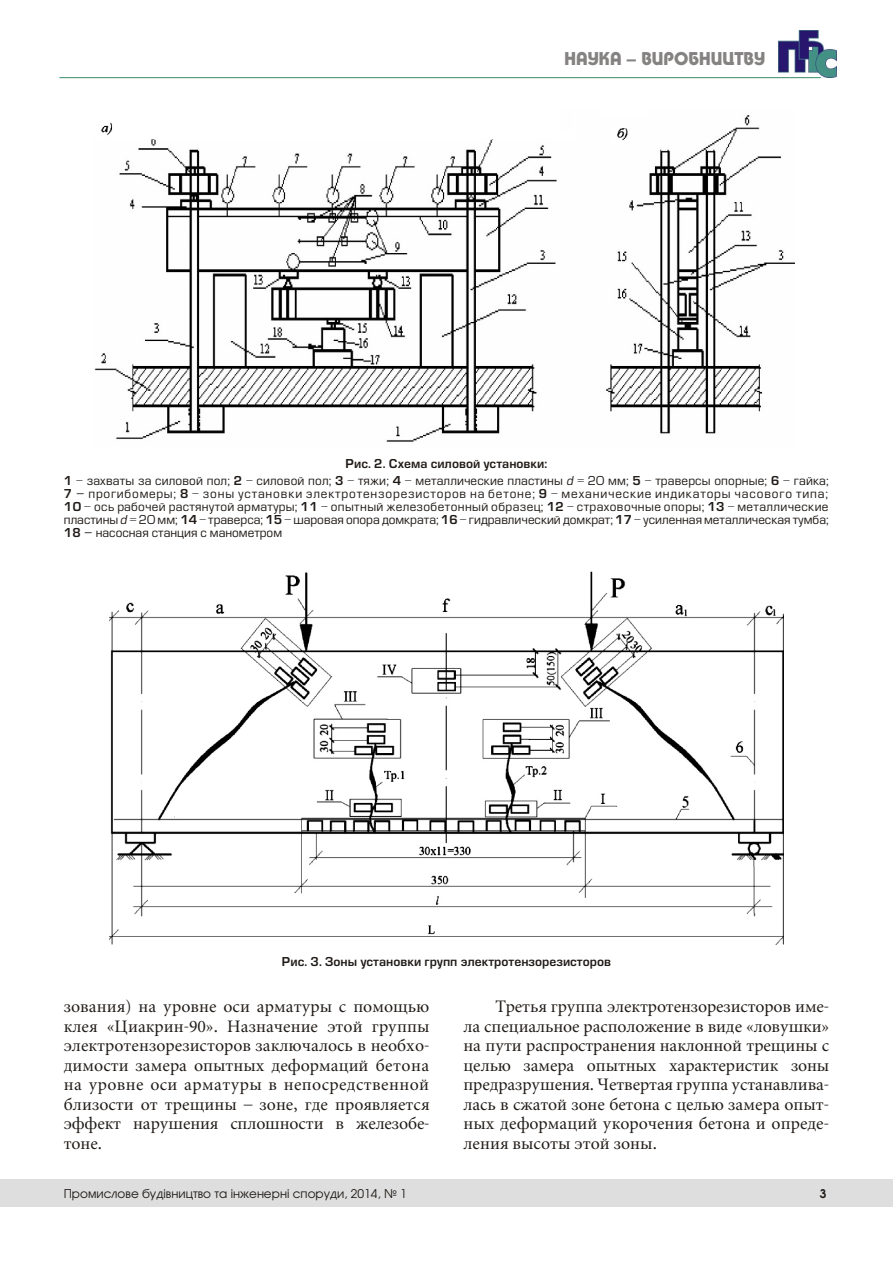
<style>
.page{position:relative;width:894px;height:1263px;background:#fff}
.page>*{position:absolute;margin:0;border:0;box-sizing:border-box;transform-origin:0 0}
.t1{font:700 18px "Taurus";color:#858282}
.t2{font:17.25px/19.5px "Miniature";color:#1f1a17;text-align:justify}
.t3{font:12px/12.9px "Europe";color:#1f1a17;text-align:justify}
.t4{font:12px "Europe Demi";color:#1f1a17}
.t5{font:12px "Avangard TM";color:#1f1a17}
.t6{font:700 12px "Avangard TM";color:#1f1a17}
.s1{font-family:"Europe Demi"}
.s2{font-style:italic}
</style>
<div class="page">
<div style="left:0;top:1179px;width:893px;height:28px;background:#dedede"></div>
<img style="left:779px;top:31px;width:58px;height:47px">
<svg style="left:59px;top:77px;width:763px;height:2px;background:#9cc4b2"></svg>
<img style="left:94px;top:115px;width:701px;height:327px">
<img style="left:109px;top:571px;width:675px;height:374px">
<p class="t1" style="left:564px;top:51px;width:202px">НАУКА – ВИРОБНИЦТВУ</p>
<p class="t4" style="left:346px;top:459px;width:203px">Рис. 2. Схе ма си ло вой уста нов ки:</p>
<p class="t3" style="left:64px;top:476px;width:767px"><span class="s1">1</span> – за хва ты за си ло вой пол; <span class="s1">2</span> – си ло вой пол; <span class="s1">3</span> – тяжи; <span class="s1">4</span> – ме тал ли чес кие плас ти ны <span class="s2">d</span> = 20 мм; <span class="s1">5</span> – тра вер сы опор ные; <span class="s1">6</span> – гай ка; <span class="s1">7 –</span> про ги бо ме ры; <span class="s1">8</span> – зоны уста нов ки элек тро тен зо ре зис то ров на бе то не; <span class="s1">9</span> – ме ха ни чес кие ин ди ка то ры ча со во го типа; <span class="s1">10</span> – ось рабо чей рас тя ну той ар ма ту ры; <span class="s1">11</span> – опыт ный же ле зо бе тон ный об ра зец; <span class="s1">12</span> – стра хо воч ные опо ры; <span class="s1">13</span> – ме тал ли чес кие плас ти ны <span class="s2">d</span> = 20 мм; <span class="s1">14</span> – тра вер са; <span class="s1">15</span> – ша ро вая опо ра дом кра та; <span class="s1">16</span> – гид рав ли чес кий дом крат; <span class="s1">17</span> – уси лен ная ме тал ли чес кая тум ба; <span class="s1">18 –</span> на сос ная стан ция с ма но мет ром</p>
<p class="t4" style="left:282px;top:957px;width:331px">Рис. 3. Зоны уста нов ки групп элек тро тен зо ре зис то ров</p>
<p class="t2" style="left:64px;top:998px;width:367px">зо ва ния) на уров не оси ар ма ту ры с по мощью клея «Ци ак рин-90». Наз на че ние этой груп пы элек тро тен зо ре зис то ров за клю ча лось в не об хо - ди мос ти за ме ра опыт ных де фор ма ций бе то на на уров не оси ар ма ту ры в не пос ре дствен ной бли зос ти от тре щи ны – зоне, где про яв ля ет ся эф фект на ру ше ния сплош нос ти в же ле зо бе&shy;тоне.</p>
<p class="t2" style="left:463px;top:998px;width:367px;text-indent:32px">Третья груп па элек тро тен зо ре зис то ров име - ла спе ци аль ное рас по ло же ние в виде «ло вуш ки» на пути рас прос тра не ния на клон ной тре щи ны с целью за ме ра опыт ных ха рак те рис тик зоны пред раз ру ше ния. Чет вер тая груп па уста нав ли ва - лась в сжа той зоне бе то на с целью за ме ра опыт&shy;ных де фор ма ций уко ро че ния бе то на и опре де - ле ния вы со ты этой зоны.</p>
<p class="t5" style="left:64px;top:1189px;width:345px">Промислове будівництво та інженерні споруди, 2014, № 1</p>
<p class="t6" style="left:820px;top:1189px;width:8px">3</p>
</div>
